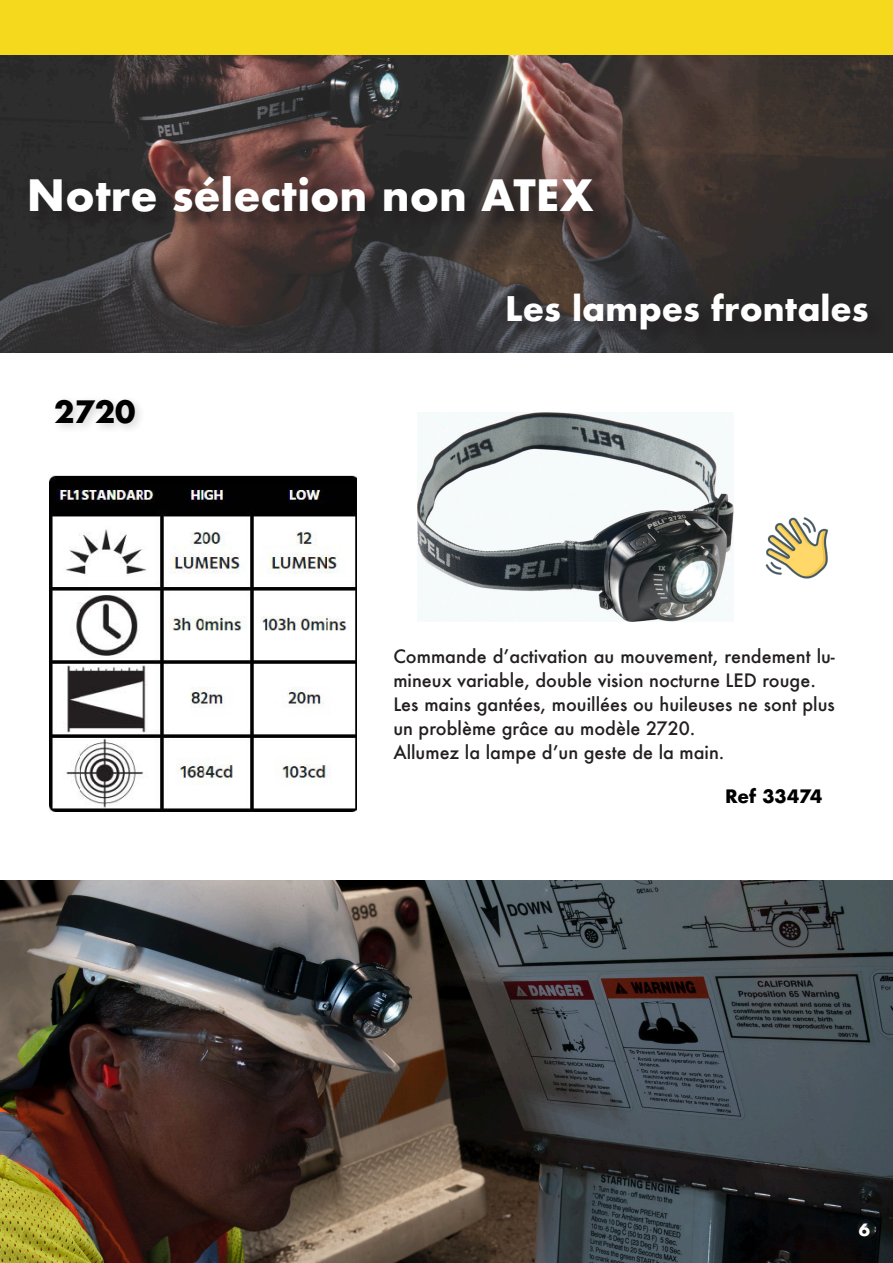
<style>
.page{position:relative;width:893px;height:1263px;background:#fff}
.page>*{position:absolute;margin:0;border:0;box-sizing:border-box;transform-origin:0 0}
.t1{font:700 42px "Futura";color:#fff}
.t2{font:700 33px "Futura";color:#fff}
.t3{font:700 30px "Futura";color:#000}
.t4{font:500 18px/24px "Futura";color:#231f20}
.t5{font:700 18px "Futura";letter-spacing:-.005em;color:#000}
.t6{font:700 16.5px "Futura";color:#fff}
</style>
<div class="page">
<img style="left:0;top:54px;width:893px;height:299px">
<div style="left:33px;top:179px;width:578px;height:52px;background:#231f20;opacity:.75"></div>
<div style="left:510px;top:295px;width:376px;height:52px;background:#231f20;opacity:.75"></div>
<img style="left:0;top:880px;width:893px;height:383px">
<div style="left:0;top:0;width:893px;height:54px;background:#f4d91d"></div>
<div style="left:51px;top:395px;width:95px;height:40px;background:#231f20;opacity:.19"></div>
<img style="left:417px;top:413px;width:317px;height:208px">
<img style="left:49px;top:475px;width:307px;height:336px">
<img style="left:765px;top:517px;width:64px;height:62px">
<p class="t1" style="left:27px;top:165px;width:568px">Notre sélection non ATEX</p>
<p class="t3" style="left:54px;top:390px;width:83px">2720</p>
<p class="t2" style="left:505px;top:285px;width:365px">Les lampes frontales</p>
<p class="t4" style="left:393px;top:644px;width:443px">Commande d’activation au mouvement, rendement lu&shy;mineux variable, double vision nocturne LED rouge.</p>
<p class="t4" style="left:393px;top:692px;width:443px">Les mains gantées, mouillées ou huileuses ne sont plus un problème grâce au modèle 2720.</p>
<p class="t4" style="left:393px;top:740px;width:333px">Allumez la lampe d’un geste de la main.</p>
<p class="t5" style="left:725px;top:783px;width:99px">Ref 33474</p>
<p class="t6" style="left:859px;top:1218px;width:13px">6</p>
</div>
